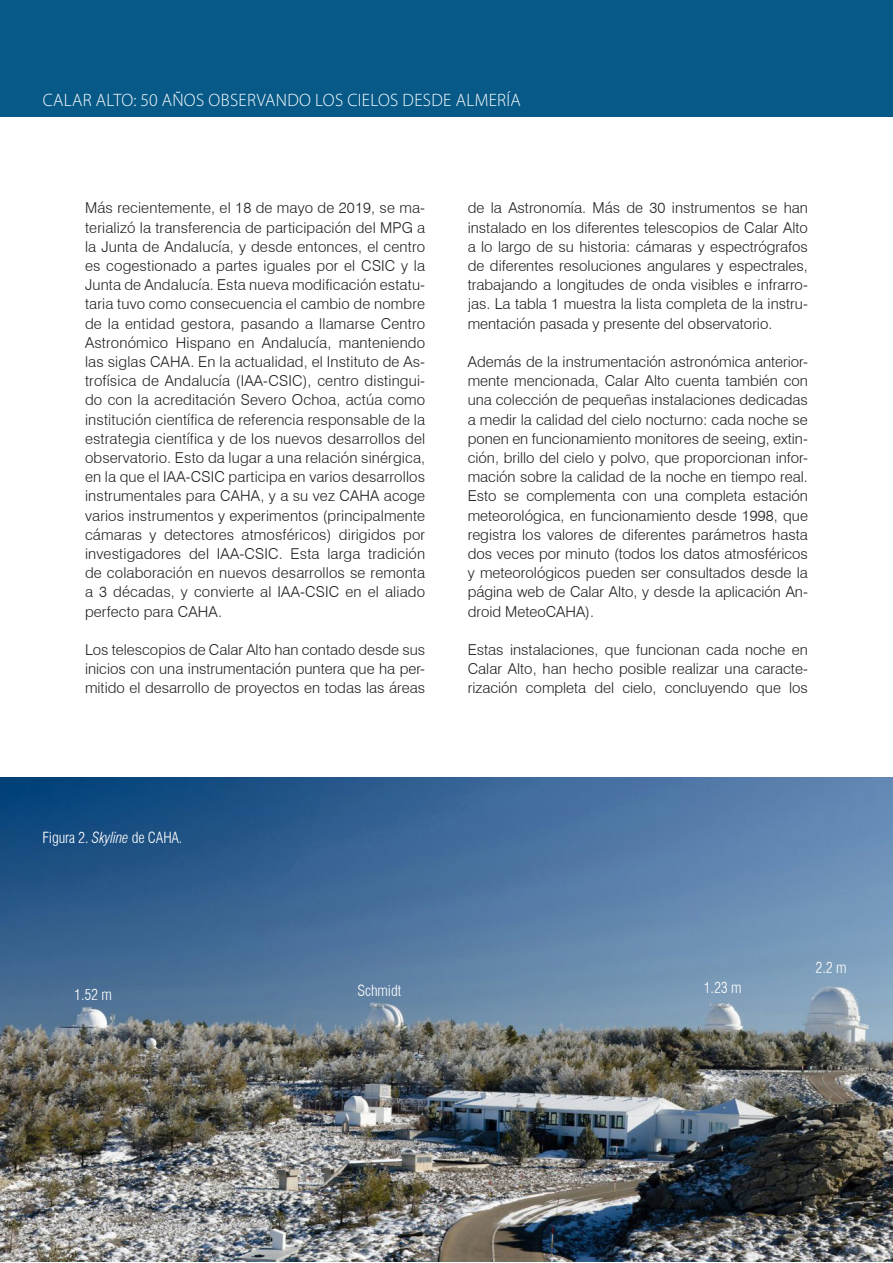
<style>
.page{position:relative;width:893px;height:1263px;background:#fff}
.page>*{position:absolute;margin:0;border:0;box-sizing:border-box;transform-origin:0 0}
.t1{font:300 18px "Myriad Pro";letter-spacing:.02em;color:#fff}
.Body_1{font:300 15px/19.2px "Swiss 721 BT";color:#231f20;text-align:justify}
.t2{font:300 condensed 15px "Swiss 721 BT";letter-spacing:-.01em;color:#fff}
.s1{font-style:italic}
</style>
<div class="page">
<div style="left:0;top:0;width:893px;height:117px;background:#075a88"></div>
<img style="left:0;top:777px;width:893px;height:484px">
<p class="t1" style="left:43px;top:89px;width:480px">CALAR ALTO: 50 AÑOS OBSERVANDO LOS CIELOS DESDE ALMERÍA</p>
<p class="Body_1" style="left:85px;top:198px;width:342px">Más recientemente, el 18 de mayo de 2019, se ma&shy;terializó la transferencia de participación del MPG a la Junta de Andalucía, y desde entonces, el centro es cogestionado a partes iguales por el CSIC y la Junta de Andalucía. Esta nueva modificación estatu&shy;taria tuvo como consecuencia el cambio de nombre de la entidad gestora, pasando a llamarse Centro Astronómico Hispano en Andalucía, manteniendo las siglas CAHA. En la actualidad, el Instituto de As&shy;trofísica de Andalucía (IAA-CSIC), centro distingui&shy;do con la acreditación Severo Ochoa, actúa como institución científica de referencia responsable de la estrategia científica y de los nuevos desarrollos del observatorio. Esto da lugar a una relación sinérgica, en la que el IAA-CSIC participa en varios desarrollos instrumentales para CAHA, y a su vez CAHA acoge varios instrumentos y experimentos (principalmente cámaras y detectores atmosféricos) dirigidos por investigadores del IAA-CSIC. Esta larga tradición de colaboración en nuevos desarrollos se remonta a 3 décadas, y convierte al IAA-CSIC en el aliado perfecto para CAHA.</p>
<p class="Body_1" style="left:85px;top:640px;width:342px">Los telescopios de Calar Alto han contado desde sus inicios con una instrumentación puntera que ha per&shy;mitido el desarrollo de proyectos en todas las áreas</p>
<p class="Body_1" style="left:468px;top:198px;width:342px">de la Astronomía. Más de 30 instrumentos se han instalado en los diferentes telescopios de Calar Alto a lo largo de su historia: cámaras y espectrógrafos de diferentes resoluciones angulares y espectrales, trabajando a longitudes de onda visibles e infrarro&shy;jas. La tabla 1 muestra la lista completa de la instru&shy;mentación pasada y presente del observatorio.</p>
<p class="Body_1" style="left:468px;top:352px;width:342px">Además de la instrumentación astronómica anterior&shy;mente mencionada, Calar Alto cuenta también con una colección de pequeñas instalaciones dedicadas a medir la calidad del cielo nocturno: cada noche se ponen en funcionamiento monitores de seeing, extin&shy;ción, brillo del cielo y polvo, que proporcionan infor&shy;mación sobre la calidad de la noche en tiempo real.<br>Esto se complementa con una completa estación meteorológica, en funcionamiento desde 1998, que registra los valores de diferentes parámetros hasta dos veces por minuto (todos los datos atmosféricos y meteorológicos pueden ser consultados desde la página web de Calar Alto, y desde la aplicación An&shy;droid MeteoCAHA).</p>
<p class="Body_1" style="left:468px;top:640px;width:342px">Estas instalaciones, que funcionan cada noche en Calar Alto, han hecho posible realizar una caracte&shy;rización completa del cielo, concluyendo que los</p>
<p class="t2" style="left:43px;top:828px;width:141px">Figura 2. <span class="s1">Skyline</span> de CAHA.</p>
<p class="t2" style="left:74px;top:986px;width:39px">1.52 m</p>
<p class="t2" style="left:357px;top:981px;width:45px">Schmidt</p>
<p class="t2" style="left:704px;top:978px;width:39px">1.23 m</p>
<p class="t2" style="left:816px;top:958px;width:32px">2.2 m</p>
</div>
